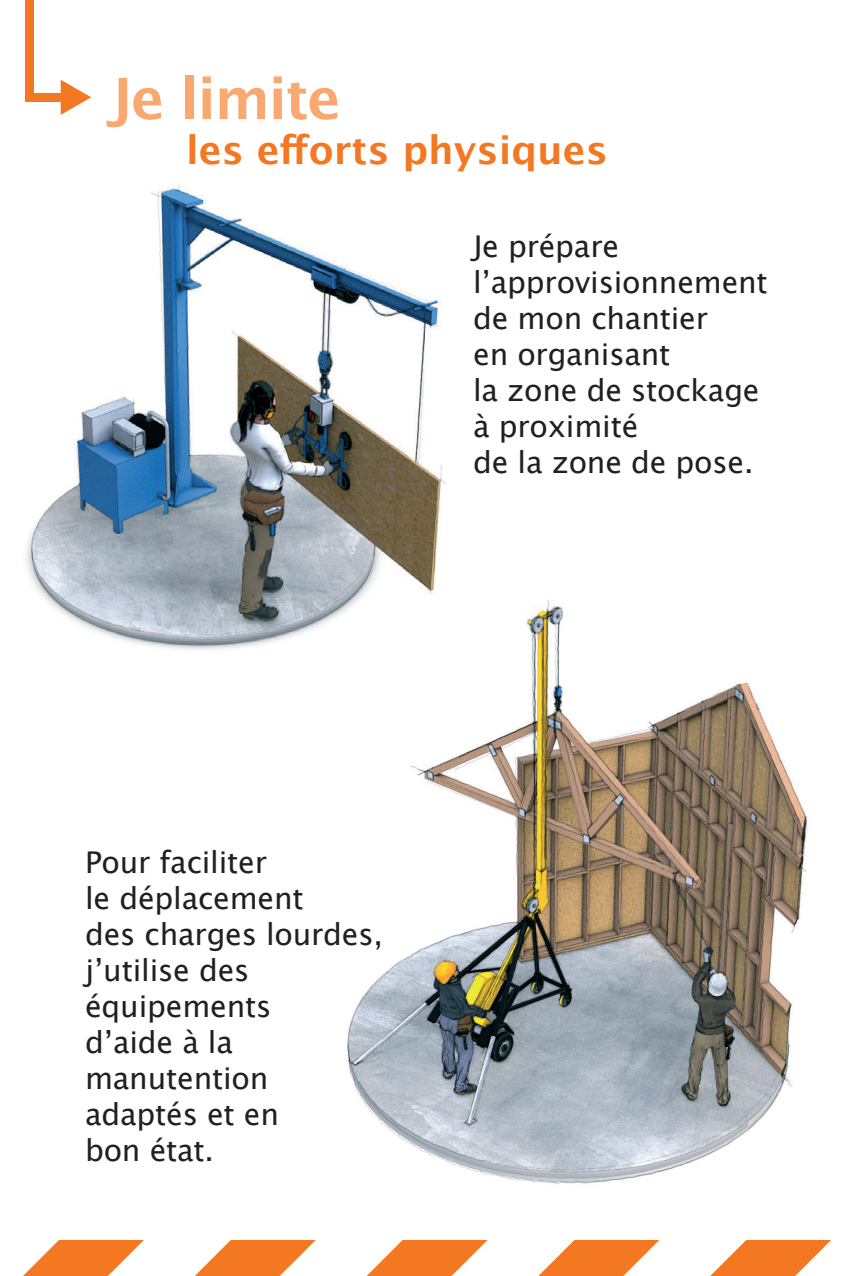
<style>
.page{position:relative;width:851px;height:1276px;background:#fff}
.page>*{position:absolute;margin:0;border:0;box-sizing:border-box;transform-origin:0 0}
.t1{font:700 57px "Lucida Grande";letter-spacing:-.025em;color:#f9a86f}
.t2{font:700 39px "Lucida Grande";color:#f47721}
.t3{font:30px/36px "Lucida Grande";letter-spacing:-.005em;color:#231f20}
</style>
<div class="page">
<svg style="left:23px;top:1240px;width:91px;height:36px"></svg>
<svg style="left:114px;top:1240px;width:171px;height:36px"></svg>
<svg style="left:285px;top:1240px;width:172px;height:36px"></svg>
<svg style="left:457px;top:1240px;width:172px;height:36px"></svg>
<svg style="left:629px;top:1240px;width:202px;height:36px"></svg>
<img style="left:26px;top:185px;width:420px;height:465px">
<div style="left:26px;top:0;width:8px;height:102px;background:#f47721"></div>
<div style="left:26px;top:93px;width:38px;height:9px;background:#f47721"></div>
<svg style="left:61px;top:80px;width:30px;height:35px"></svg>
<img style="left:316px;top:592px;width:492px;height:592px">
<h1 class="t1" style="left:108px;top:52px;width:233px">Je limite</h1>
<h2 class="t2" style="left:186px;top:118px;width:423px">les efforts physiques</h2>
<p class="t3" style="left:473px;top:228px;width:296px">Je prépare lʼapprovisionnement de mon chantier<br>en organisant<br>la zone de stockage à proximité<br>de la zone de pose.</p>
<p class="t3" style="left:85px;top:844px;width:299px">Pour faciliter<br>le déplacement<br>des charges lourdes, jʼutilise des équipements<br>dʼaide à la manutention adaptés et en<br>bon état.</p>
</div>
